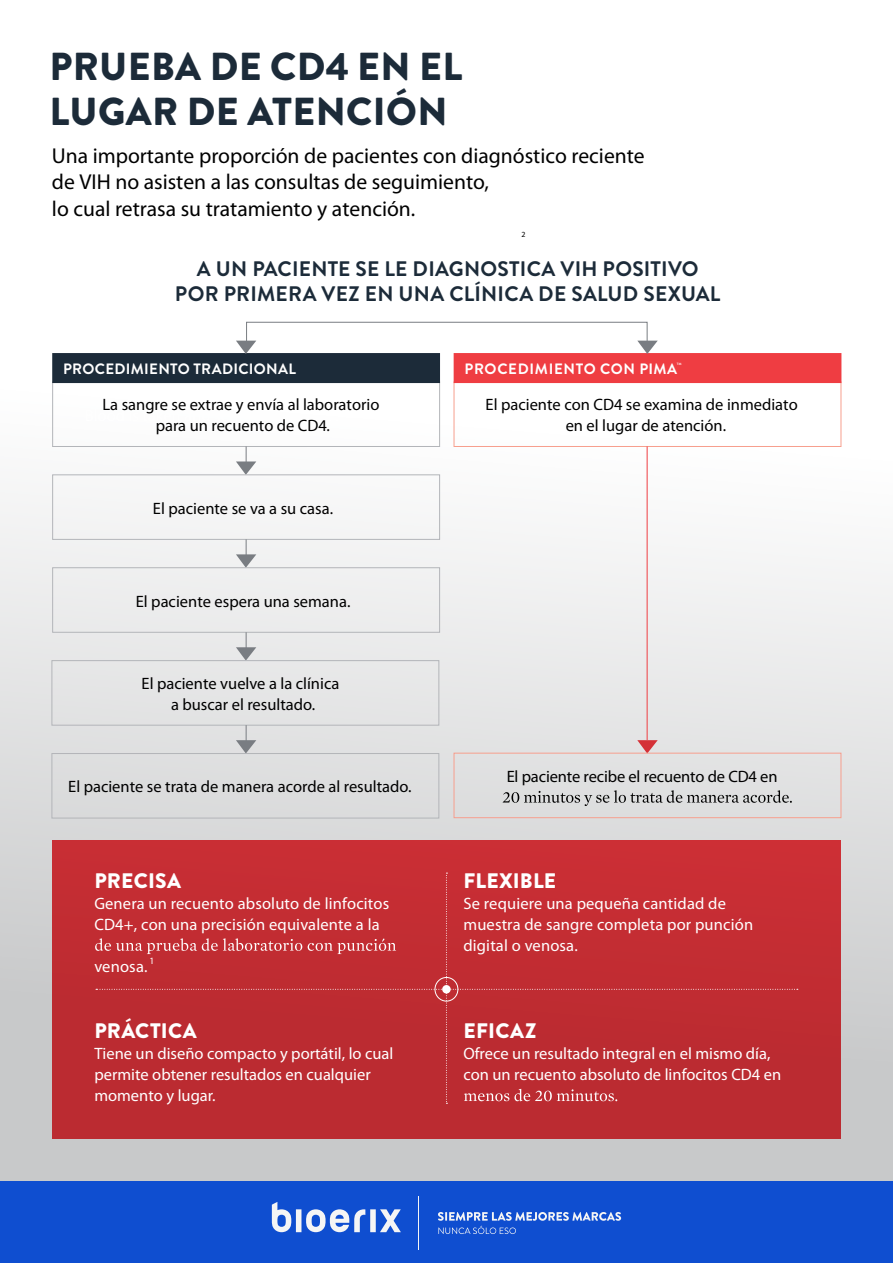
<style>
.page{position:relative;width:893px;height:1263px;background:#fff}
.page>*{position:absolute;margin:0;border:0;box-sizing:border-box;transform-origin:0 0}
.t1{font:900 39px/45px "Brandon Grotesque";letter-spacing:.01em;color:#1c2b39}
.t2{font:21.6px/26.4px "Mercury Text G1";color:#000}
.t3{font:700 21px/24.5px "Brandon Grotesque";letter-spacing:.015em;color:#1c2b39;text-align:center}
.t4{font:900 21px "Brandon Grotesque";letter-spacing:.01em;color:#fff}
.t5{font:16.5px/21px "Mercury Text G1";color:#fff}
.t6{font:16.5px/21px "Mercury Text G1";color:#000;text-align:center}
.t7{font:700 15px "Brandon Grotesque";letter-spacing:.025em;color:#fff}
.t8{font:700 15px "Brandon Grotesque";letter-spacing:.045em;color:#fff}
.t9{font:9.6px "Mercury Text G1";color:#fff}
.t10{font:7.8px "Mercury Text G1";color:#000}
</style>
<div class="page">
<div style="left:0;top:240px;width:893px;height:1023px;background:linear-gradient(to bottom,#fff,#bbbbbc)"></div>
<div style="left:0;top:1181px;width:893px;height:82px;background:#0f4ed0"></div>
<svg style="left:272px;top:1202px;width:129px;height:30px"></svg>
<hr style="left:418px;top:1196px;width:1px;height:53px;background:#f5f5f5">
<svg style="left:438px;top:1212px;width:183px;height:22px"></svg>
<div style="left:52px;top:840px;width:789px;height:298px;background:linear-gradient(to right,#c02c32,#c32d33)"></div>
<img style="left:0;top:0;width:1px;height:631px">
<hr style="left:0;top:631px;width:1px;height:632px;background:#1c2b39">
<svg style="left:637px;top:740px;width:21px;height:13px"></svg>
<div style="left:246px;top:322px;width:401px;height:29px;border:1px solid #797d82"></div>
<div style="left:52px;top:474px;width:388px;height:66px;border:1px solid #b3b5b9"></div>
<div style="left:52px;top:567px;width:388px;height:66px;border:1px solid #b3b5b9"></div>
<div style="left:52px;top:660px;width:387px;height:65px;border:1px solid #b3b5b9"></div>
<div style="left:52px;top:753px;width:387px;height:65px;border:1px solid #b3b5b9"></div>
<svg style="left:503px;top:790px;width:289px;height:16px;background:#babbbb"></svg>
<div style="left:454px;top:753px;width:387px;height:65px;border:1px solid #f79f8e"></div>
<div style="left:52px;top:382px;width:388px;height:65px;border:1px solid #b3b5b9"></div>
<div style="left:454px;top:382px;width:387px;height:65px;border:1px solid #f79f8e"></div>
<hr style="left:647px;top:446px;width:1px;height:294px;background:#ef3d42">
<svg style="left:236px;top:446px;width:20px;height:29px"></svg>
<svg style="left:236px;top:539px;width:20px;height:29px"></svg>
<svg style="left:236px;top:632px;width:20px;height:29px"></svg>
<svg style="left:236px;top:725px;width:20px;height:28px"></svg>
<div style="left:52px;top:353px;width:388px;height:30px;background:#1c2b39"></div>
<div style="left:454px;top:353px;width:387px;height:30px;background:#ef3d42"></div>
<svg style="left:236px;top:341px;width:20px;height:13px"></svg>
<svg style="left:637px;top:341px;width:21px;height:13px"></svg>
<svg style="left:95px;top:873px;width:703px;height:231px;background:#c02d33"></svg>
<div style="left:442px;top:985px;width:9px;height:8px;background:#fff;border-radius:50%"></div>
<div style="left:435px;top:977px;width:23px;height:24px;border:1px solid #fff;border-radius:50%"></div>
<h1 class="t1" style="left:50px;top:44px;width:414px">PRUEBA DE CD4 EN EL<br>LUGAR DE ATENCIÓN</h1>
<h2 class="t2" style="left:52px;top:142px;width:594px">Una importante proporción de pacientes con diagnóstico reciente de VIH no asisten a las consultas de seguimiento,<br>lo cual retrasa su tratamiento y atención.</h2>
<p class="t10" style="left:521px;top:229px;width:6px">2</p>
<p class="t3" style="left:175px;top:257px;width:547px">A UN PACIENTE SE LE DIAGNOSTICA VIH POSITIVO<br>POR PRIMERA VEZ EN UNA CLÍNICA DE SALUD SEXUAL</p>
<p class="t7" style="left:63px;top:358px;width:234px">PROCEDIMIENTO TRADICIONAL</p>
<p class="t8" style="left:465px;top:358px;width:219px">PROCEDIMIENTO CON PIMA<sup>™</sup></p>
<p class="t6" style="left:102px;top:394px;width:278px">La sangre se extrae y envía al laboratorio para un recuento de CD4.</p>
<p class="t6" style="left:486px;top:394px;width:314px">El paciente con CD4 se examina de inmediato en el lugar de atención.</p>
<p class="t6" style="left:153px;top:497px;width:182px">El paciente se va a su casa.</p>
<p class="t6" style="left:136px;top:590px;width:216px">El paciente espera una semana.</p>
<p class="t6" style="left:142px;top:673px;width:199px">El paciente vuelve a la clínica a buscar el resultado.</p>
<p class="t6" style="left:68px;top:776px;width:345px">El paciente se trata de manera acorde al resultado.</p>
<p class="t4" style="left:95px;top:865px;width:88px">PRECISA</p>
<p class="t5" style="left:94px;top:892px;width:296px">Genera un recuento absoluto de linfocitos<br>CD4+, con una precisión equivalente a la</p>
<p class="t5" style="left:94px;top:955px;width:55px">venosa.</p>
<p class="t9" style="left:150px;top:955px;width:6px">1</p>
<p class="t4" style="left:95px;top:1015px;width:104px">PRÁCTICA</p>
<p class="t5" style="left:94px;top:1042px;width:301px">Tiene un diseño compacto y portátil, lo cual permite obtener resultados en cualquier momento y lugar.</p>
<p class="t6" style="left:507px;top:765px;width:272px">El paciente recibe el recuento de CD4 en</p>
<p class="t4" style="left:464px;top:865px;width:94px">FLEXIBLE</p>
<p class="t5" style="left:463px;top:892px;width:291px">Se requiere una pequeña cantidad de muestra de sangre completa por punción digital o venosa.</p>
<p class="t4" style="left:464px;top:1016px;width:74px">EFICAZ</p>
<p class="t5" style="left:463px;top:1043px;width:319px">Ofrece un resultado integral en el mismo día, con un recuento absoluto de linfocitos CD4 en</p>
</div>
